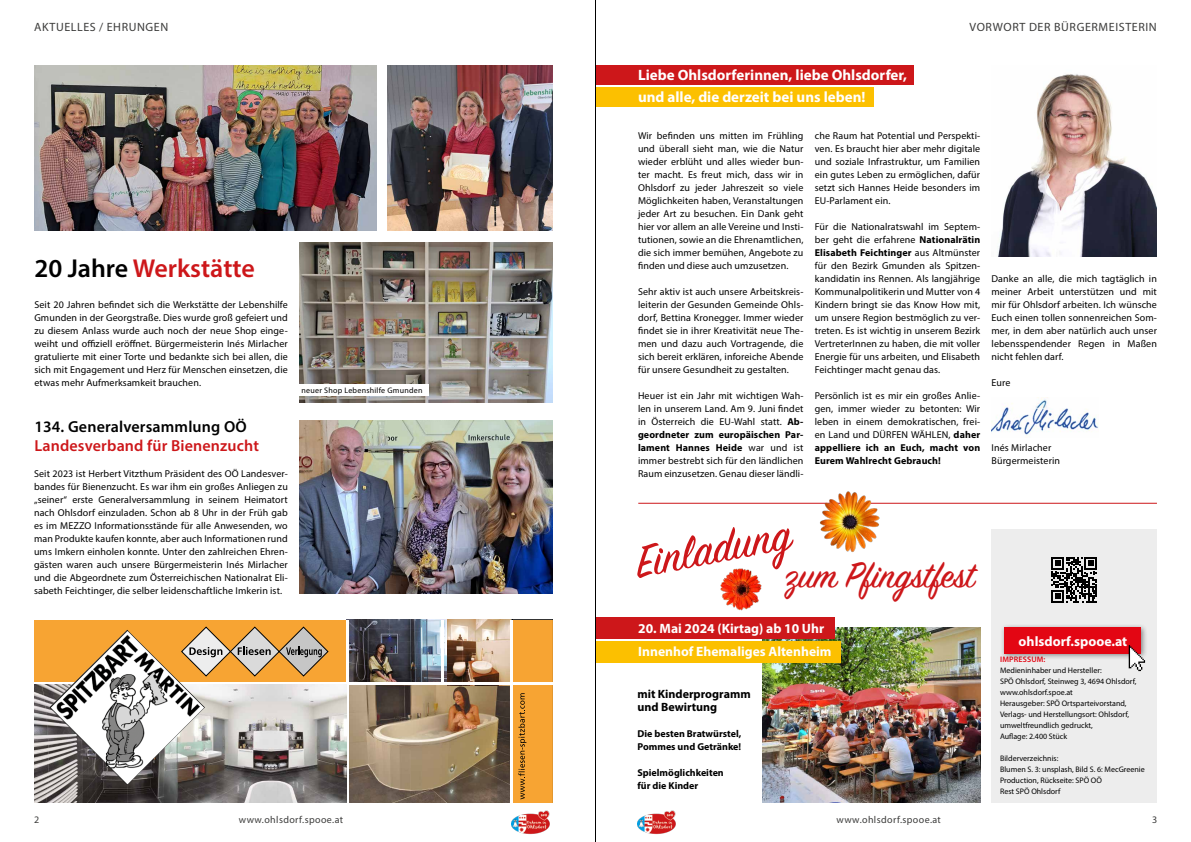
<style>
.page{position:relative;width:1191px;height:842px;background:#fff}
.page>*{position:absolute;margin:0;border:0;box-sizing:border-box;transform-origin:0 0}
.t1{font:50px "Sign Painter House Script";color:#cd171a}
.t2{font:40px "Sign Painter House Script";color:#cd171a}
.t3{font:600 26px "Myriad Pro";color:#cd171a}
.t4{font:600 16px "Myriad Pro";letter-spacing:.01em;color:#cd171a}
.t5{font:600 16px "Myriad Pro";letter-spacing:.01em;color:#000}
.t6{font:700 15px/21.9px "Myriad Pro";color:#fff}
.t7{font:700 13.8px "Myriad Pro";color:#fff}
.t8{font:700 13.5px/23.7px "Myriad Pro";color:#fff}
.t9{font:12px "Myriad Pro";letter-spacing:.05em;color:#3c3c3b}
.t10{font:700 12px/13px "Myriad Pro";color:#000}
.t11{font:10px/13px "Myriad Pro";letter-spacing:.01em;color:#000;text-align:justify}
.t12{font:700 10px/13px "Myriad Pro";color:#000}
.t13{font:10px "Myriad Pro";letter-spacing:.04em;color:#3c3c3b}
.t14{font:8px/11px "Myriad Pro";color:#000}
.t15{font:8px "Myriad Pro";letter-spacing:.03em;color:#000}
.t16{font:600 8px "Myriad Pro";letter-spacing:.02em;color:#e30613}
.s1{color:#000}
.s2{font-weight:700}
</style>
<div class="page">
<img style="left:512px;top:811px;width:38px;height:24px">
<img style="left:637px;top:811px;width:39px;height:24px">
<img style="left:762px;top:628px;width:218px;height:174px">
<img style="left:991px;top:398px;width:107px;height:38px">
<div style="left:991px;top:529px;width:166px;height:273px;background:#ededed"></div>
<div style="left:1000px;top:623px;width:148px;height:37px;background:#000;opacity:.45"></div>
<div style="left:1004px;top:628px;width:137px;height:26px;background:#e30613"></div>
<img style="left:998px;top:74px;width:159px;height:182px">
<div style="left:595px;top:65px;width:319px;height:20px;background:#cd171a"></div>
<div style="left:595px;top:87px;width:278px;height:19px;background:#fcc000"></div>
<svg style="left:1128px;top:645px;width:17px;height:26px"></svg>
<img style="left:349px;top:620px;width:161px;height:62px">
<svg style="left:349px;top:685px;width:161px;height:117px"></svg>
<div style="left:34px;top:620px;width:313px;height:62px;background:#f7a433"></div>
<hr style="left:346px;top:620px;width:2px;height:182px;background:#fff">
<hr style="left:441px;top:620px;width:2px;height:64px;background:#fff">
<img style="left:34px;top:685px;width:312px;height:117px">
<img style="left:49px;top:630px;width:156px;height:155px">
<svg style="left:181px;top:626px;width:147px;height:50px"></svg>
<svg style="left:513px;top:620px;width:40px;height:182px"></svg>
<hr style="left:638px;top:503px;width:519px;height:1px;background:#cd171a">
<img style="left:34px;top:65px;width:342px;height:165px">
<img style="left:387px;top:65px;width:166px;height:165px">
<img style="left:299px;top:243px;width:254px;height:160px">
<svg style="left:1051px;top:557px;width:46px;height:46px"></svg>
<div style="left:595px;top:618px;width:240px;height:21px;background:#cd171a"></div>
<div style="left:595px;top:641px;width:246px;height:21px;background:#fcc000"></div>
<img style="left:707px;top:568px;width:68px;height:50px">
<img style="left:801px;top:491px;width:96px;height:61px">
<img style="left:299px;top:420px;width:254px;height:174px">
<div style="left:299px;top:384px;width:129px;height:12px;background:#fff"></div>
<hr style="left:595px;top:0;width:1px;height:842px;background:#000">
<p class="t9" style="left:34px;top:20px;width:136px">AKTUELLES / EHRUNGEN</p>
<p class="t9" style="left:969px;top:20px;width:189px">VORWORT DER BÜRGERMEISTERIN</p>
<h3 class="t3" style="left:34px;top:251px;width:222px"><span class="s1">20 Jahre</span> Werkstätte</h3>
<p class="t11" style="left:34px;top:298px;width:255px">Seit 20 Jahren befindet sich die Werkstätte der Lebenshilfe Gmunden in der Georgstraße. Dies wurde groß gefeiert und zu diesem Anlass wurde auch noch der neue Shop einge&shy;weiht und offiziell eröffnet. Bürgermeisterin Inés Mirlacher gratulierte mit einer Torte und bedankte sich bei allen, die sich mit Engagement und Herz für Menschen einsetzen, die etwas mehr Aufmerksamkeit brauchen.</p>
<h3 class="t5" style="left:34px;top:416px;width:214px">134. Generalversammlung OÖ</h3>
<h3 class="t4" style="left:34px;top:436px;width:226px">Landesverband für Bienenzucht</h3>
<p class="t11" style="left:34px;top:467px;width:255px">Seit 2023 ist Herbert Vitzthum Präsident des OÖ Landesver&shy;bandes für Bienenzucht. Es war ihm ein großes Anliegen zu „seiner“ erste Generalversammlung in seinem Heimatort nach Ohlsdorf einzuladen. Schon ab 8 Uhr in der Früh gab es im MEZZO Informationsstände für alle Anwesenden, wo man Produkte kaufen konnte, aber auch Informationen rund ums Imkern einholen konnte. Unter den zahlreichen Ehren&shy;gästen waren auch unsere Bürgermeisterin Inés Mirlacher und die Abgeordnete zum Österreichischen Nationalrat Eli&shy;sabeth Feichtinger, die selber leidenschaftliche Imkerin ist.</p>
<p class="t15" style="left:302px;top:385px;width:122px">neuer Shop Lebenshilfe Gmunden</p>
<h3 class="t6" style="left:638px;top:64px;width:271px">Liebe Ohlsdorferinnen, liebe Ohlsdorfer, und alle, die derzeit bei uns leben!</h3>
<p class="t11" style="left:638px;top:129px;width:167px">Wir befinden uns mitten im Frühling und überall sieht man, wie die Natur wieder erblüht und alles wieder bun&shy;ter macht. Es freut mich, dass wir in Ohlsdorf zu jeder Jahreszeit so viele Möglichkeiten haben, Veranstaltungen jeder Art zu besuchen. Ein Dank geht hier vor allem an alle Vereine und Insti&shy;tutionen, sowie an die Ehrenamtlichen, die sich immer bemühen, Angebote zu finden und diese auch umzusetzen.</p>
<p class="t11" style="left:638px;top:285px;width:167px">Sehr aktiv ist auch unsere Arbeitskreis&shy;leiterin der Gesunden Gemeinde Ohls&shy;dorf, Bettina Kronegger. Immer wieder findet sie in ihrer Kreativität neue The&shy;men und dazu auch Vortragende, die sich bereit erklären, inforeiche Abende für unsere Gesundheit zu gestalten.</p>
<p class="t11" style="left:638px;top:389px;width:167px">Heuer ist ein Jahr mit wichtigen Wah&shy;len in unserem Land. Am 9. Juni findet in Österreich die EU-Wahl statt. <span class="s2">Ab&shy;geordneter zum europäischen Par&shy;lament Hannes Heide</span> war und ist immer bestrebt sich für den ländlichen Raum einzusetzen. Genau dieser ländli-</p>
<p class="t11" style="left:814px;top:129px;width:167px">che Raum hat Potential und Perspekti&shy;ven. Es braucht hier aber mehr digitale und soziale Infrastruktur, um Familien ein gutes Leben zu ermöglichen, dafür setzt sich Hannes Heide besonders im EU-Parlament ein.</p>
<p class="t11" style="left:814px;top:220px;width:167px">Für die Nationalratswahl im Septem&shy;ber geht die erfahrene <span class="s2">Nationalrätin Elisabeth Feichtinger</span> aus Altmünster für den Bezirk Gmunden als Spitzen&shy;kandidatin ins Rennen. Als langjährige Kommunalpolitikerin und Mutter von 4<br>Kindern bringt sie das Know How mit, um unsere Region bestmöglich zu ver&shy;treten. Es ist wichtig in unserem Bezirk VertreterInnen zu haben, die mit voller Energie für uns arbeiten, und Elisabeth Feichtinger macht genau das.</p>
<p class="t11" style="left:814px;top:389px;width:167px">Persönlich ist es mir ein großes Anlie&shy;gen, immer wieder zu betonten: Wir leben in einem demokratischen, frei&shy;en Land und DÜRFEN WÄHLEN, <span class="s2">daher appelliere ich an Euch, macht von Eurem Wahlrecht Gebrauch!</span></p>
<p class="t11" style="left:991px;top:272px;width:167px">Danke an alle, die mich tagtäglich in meiner Arbeit unterstützen und mit mir für Ohlsdorf arbeiten. Ich wünsche Euch einen tollen sonnenreichen Som&shy;mer, in dem aber natürlich auch unser lebensspendender Regen in Maßen nicht fehlen darf.</p>
<p class="t11" style="left:991px;top:376px;width:20px">Eure</p>
<p class="t11" style="left:991px;top:441px;width:70px">Inés Mirlacher<br>Bürgermeisterin</p>
<h1 class="t1" style="left:630px;top:533px;width:159px;rotate:-11deg">Einladung</h1>
<h2 class="t2" style="left:784px;top:551px;width:191px">zum Pfingstfest</h2>
<h3 class="t8" style="left:638px;top:616px;width:195px">20. Mai 2024 (Kirtag) ab 10 Uhr<br>Innenhof Ehemaliges Altenheim</h3>
<p class="t10" style="left:637px;top:687px;width:115px">mit Kinderprogramm und Bewirtung</p>
<p class="t12" style="left:637px;top:727px;width:105px">Die besten Bratwürstel,<br>Pommes und Getränke!</p>
<p class="t12" style="left:637px;top:766px;width:88px">Spielmöglichkeiten für die Kinder</p>
<h3 class="t7" style="left:1018px;top:632px;width:110px">ohlsdorf.spooe.at</h3>
<p class="t16" style="left:1000px;top:654px;width:47px">IMPRESSUM:</p>
<p class="t14" style="left:1000px;top:664px;width:138px">Medieninhaber und Hersteller:<br>SPÖ Ohlsdorf, Steinweg 3, 4694 Ohlsdorf, www.ohlsdorf.spoe.at<br>Herausgeber: SPÖ Ortsparteivorstand,<br>Verlags- und Herstellungsort: Ohlsdorf, umweltfreundlich gedruckt,<br>Auflage: 2.400 Stück</p>
<p class="t14" style="left:1000px;top:752px;width:146px">Bilderverzeichnis:<br>Blumen S. 3: unsplash, Bild S. 6: MecGreenie<br>Production, Rückseite: SPÖ OÖ<br>Rest SPÖ Ohlsdorf</p>
<p class="t13" style="left:34px;top:813px;width:7px">2</p>
<p class="t13" style="left:239px;top:813px;width:106px">www.ohlsdorf.spooe.at</p>
<p class="t13" style="left:836px;top:813px;width:106px">www.ohlsdorf.spooe.at</p>
<p class="t13" style="left:1152px;top:813px;width:7px">3</p>
</div>
